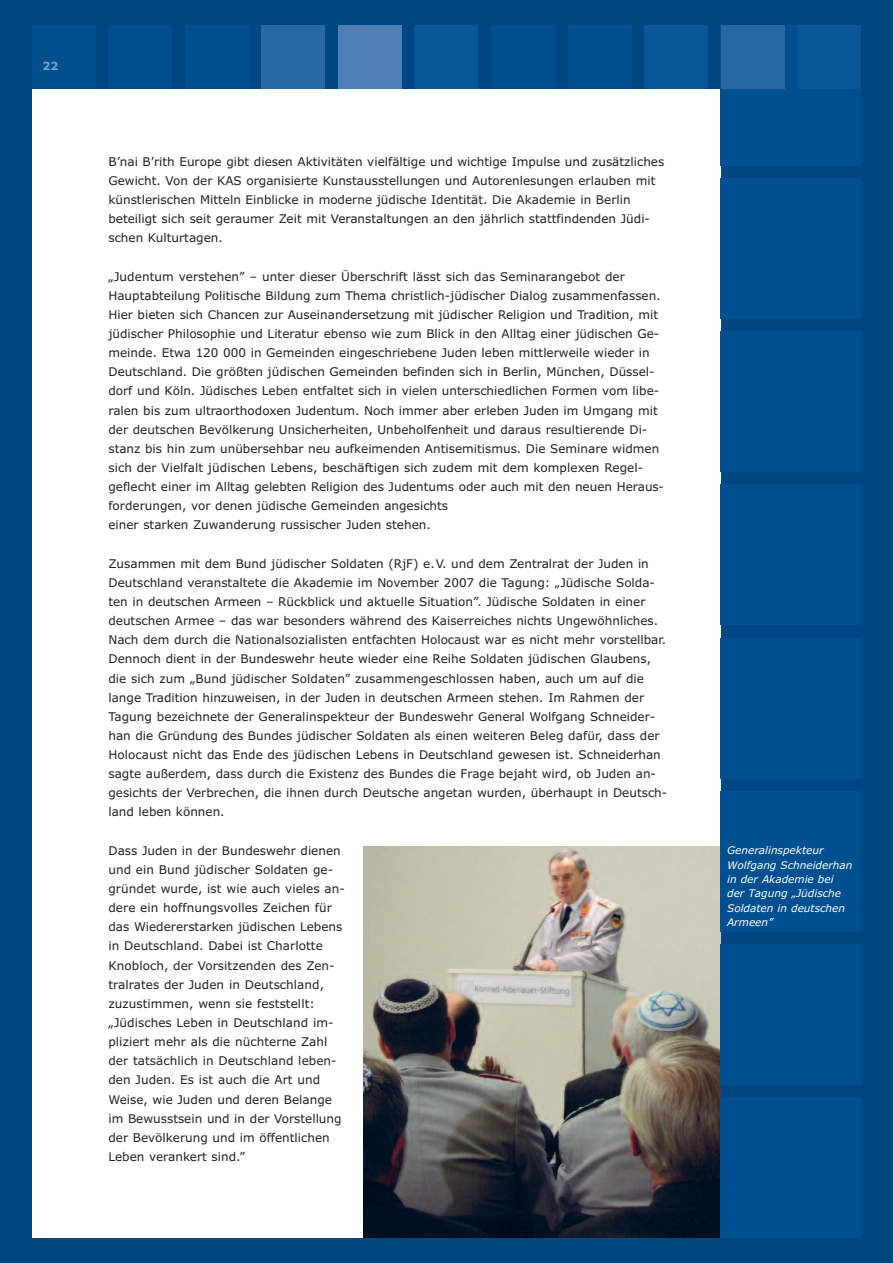
<style>
.page{position:relative;width:893px;height:1263px;background:#004684}
.page>*{position:absolute;margin:0;border:0;box-sizing:border-box;transform-origin:0 0}
.t1{font:12px/19.2px "Verdana";color:#231f20}
.t2{font:700 11.25px "Verdana";color:#7da0cc}
.t3{font:italic 10.5px/14.4px "Verdana";color:#fff}
</style>
<div class="page">
<div style="left:32px;top:89px;width:689px;height:1148px;background:#fff"></div>
<div style="left:32px;top:26px;width:64px;height:63px;background:#004f8f"></div>
<div style="left:108px;top:26px;width:64px;height:63px;background:#004f8f"></div>
<div style="left:185px;top:26px;width:64px;height:63px;background:#004f8f"></div>
<div style="left:491px;top:26px;width:64px;height:63px;background:#004f8f"></div>
<div style="left:568px;top:26px;width:63px;height:63px;background:#004f8f"></div>
<div style="left:415px;top:26px;width:63px;height:63px;background:#075796"></div>
<div style="left:644px;top:26px;width:64px;height:63px;background:#075796"></div>
<div style="left:261px;top:26px;width:64px;height:63px;background:#2767a4"></div>
<div style="left:338px;top:26px;width:64px;height:63px;background:#4f7db5"></div>
<img style="left:364px;top:846px;width:357px;height:391px">
<div style="left:721px;top:26px;width:140px;height:140px;background:#004f8f"></div>
<div style="left:721px;top:26px;width:63px;height:63px;background:#2767a4"></div>
<div style="left:797px;top:26px;width:64px;height:63px;background:#075796"></div>
<div style="left:721px;top:179px;width:140px;height:140px;background:#004f8f"></div>
<div style="left:721px;top:332px;width:140px;height:140px;background:#004f8f"></div>
<div style="left:721px;top:944px;width:140px;height:140px;background:#004f8f"></div>
<div style="left:721px;top:791px;width:140px;height:140px;background:#004f8f"></div>
<div style="left:721px;top:485px;width:140px;height:140px;background:#004f8f"></div>
<div style="left:721px;top:638px;width:140px;height:140px;background:#004f8f"></div>
<div style="left:721px;top:1097px;width:140px;height:140px;background:#004f8f"></div>
<p class="t2" style="left:43px;top:60px;width:17px">22</p>
<p class="t1" style="left:108px;top:152px;width:557px">B’nai B’rith Europe gibt diesen Aktivitäten vielfältige und wichtige Impulse und zusätzliches Gewicht. Von der KAS organisierte Kunstausstellungen und Autorenlesungen erlauben mit künstlerischen Mitteln Einblicke in moderne jüdische Identität. Die Akademie in Berlin beteiligt sich seit geraumer Zeit mit Veranstaltungen an den jährlich stattfindenden Jüdi&shy;schen Kulturtagen.</p>
<p class="t1" style="left:108px;top:267px;width:557px">„Judentum verstehen” – unter dieser Überschrift lässt sich das Seminarangebot der Hauptabteilung Politische Bildung zum Thema christlich-jüdischer Dialog zusammenfassen.<br>Hier bieten sich Chancen zur Auseinandersetzung mit jüdischer Religion und Tradition, mit jüdischer Philosophie und Literatur ebenso wie zum Blick in den Alltag einer jüdischen Ge&shy;meinde. Etwa 120 000 in Gemeinden eingeschriebene Juden leben mittlerweile wieder in Deutschland. Die größten jüdischen Gemeinden befinden sich in Berlin, München, Düssel&shy;dorf und Köln. Jüdisches Leben entfaltet sich in vielen unterschiedlichen Formen vom libe&shy;ralen bis zum ultraorthodoxen Judentum. Noch immer aber erleben Juden im Umgang mit der deutschen Bevölkerung Unsicherheiten, Unbeholfenheit und daraus resultierende Di&shy;stanz bis hin zum unübersehbar neu aufkeimenden Antisemitismus. Die Seminare widmen sich der Vielfalt jüdischen Lebens, beschäftigen sich zudem mit dem komplexen Regel&shy;geflecht einer im Alltag gelebten Religion des Judentums oder auch mit den neuen Heraus&shy;forderungen, vor denen jüdische Gemeinden angesichts<br>einer starken Zuwanderung russischer Juden stehen.</p>
<p class="t1" style="left:108px;top:554px;width:560px">Zusammen mit dem Bund jüdischer Soldaten (RjF) e.V. und dem Zentralrat der Juden in Deutschland veranstaltete die Akademie im November 2007 die Tagung: „Jüdische Solda&shy;ten in deutschen Armeen – Rückblick und aktuelle Situation”. Jüdische Soldaten in einer deutschen Armee – das war besonders während des Kaiserreiches nichts Ungewöhnliches.<br>Nach dem durch die Nationalsozialisten entfachten Holocaust war es nicht mehr vorstellbar.<br>Dennoch dient in der Bundeswehr heute wieder eine Reihe Soldaten jüdischen Glaubens, die sich zum „Bund jüdischer Soldaten” zusammengeschlossen haben, auch um auf die lange Tradition hinzuweisen, in der Juden in deutschen Armeen stehen. Im Rahmen der Tagung bezeichnete der Generalinspekteur der Bundeswehr General Wolfgang Schneider&shy;han die Gründung des Bundes jüdischer Soldaten als einen weiteren Beleg dafür, dass der Holocaust nicht das Ende des jüdischen Lebens in Deutschland gewesen ist. Schneiderhan sagte außerdem, dass durch die Existenz des Bundes die Frage bejaht wird, ob Juden an&shy;gesichts der Verbrechen, die ihnen durch Deutsche angetan wurden, überhaupt in Deutsch&shy;land leben können.</p>
<p class="t1" style="left:108px;top:841px;width:238px">Dass Juden in der Bundeswehr dienen und ein Bund jüdischer Soldaten ge&shy;gründet wurde, ist wie auch vieles an&shy;dere ein hoffnungsvolles Zeichen für das Wiedererstarken jüdischen Lebens in Deutschland. Dabei ist Charlotte Knobloch, der Vorsitzenden des Zen&shy;tralrates der Juden in Deutschland, zuzustimmen, wenn sie feststellt: „Jüdisches Leben in Deutschland im&shy;pliziert mehr als die nüchterne Zahl der tatsächlich in Deutschland leben&shy;den Juden. Es ist auch die Art und Weise, wie Juden und deren Belange im Bewusstsein und in der Vorstellung der Bevölkerung und im öffentlichen Leben verankert sind.”</p>
<p class="t3" style="left:727px;top:843px;width:127px">Generalinspekteur<br>Wolfgang Schneiderhan in der Akademie bei der Tagung „Jüdische<br>Soldaten in deutschen<br>Armeen”</p>
</div>
